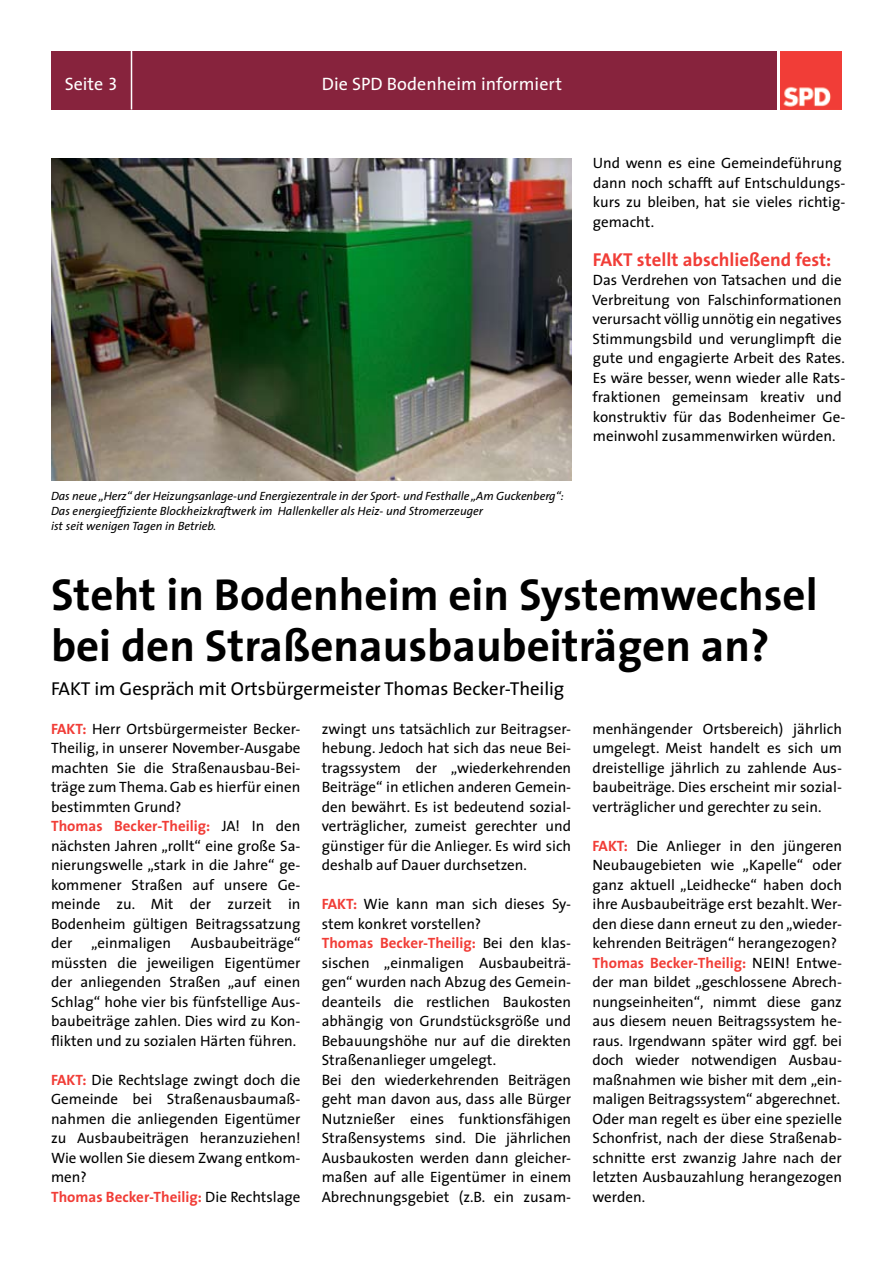
<style>
.page{position:relative;width:893px;height:1263px;background:#fff}
.page>*{position:absolute;margin:0;border:0;box-sizing:border-box;transform-origin:0 0}
.t1{font:700 45px/51px "The Sans";color:#000}
.t2{font:18.75px "The Sans";letter-spacing:-.005em;color:#000}
.t3{font:700 18.75px "The Sans";color:#f13d37}
.t4{font:18px "The Sans";letter-spacing:.005em;color:#fff}
.t5{font:15px/19.5px "The Sans";color:#000}
.t6{font:italic 12px/15px "The Sans";color:#000}
.s1{font-family:"The Sans Caps"}
.s2{font-weight:700;color:#f13d37}
</style>
<div class="page">
<div style="left:51px;top:51px;width:725px;height:59px;background:#87233d"></div>
<hr style="left:131px;top:51px;width:1px;height:59px;background:#fff">
<img style="left:781px;top:51px;width:61px;height:59px">
<img style="left:51px;top:158px;width:520px;height:322px">
<p class="t4" style="left:65px;top:69px;width:54px">Seite <span class="s1">3</span></p>
<p class="t4" style="left:322px;top:69px;width:242px">Die SPD Bodenheim informiert</p>
<p class="t6" style="left:51px;top:488px;width:514px">Das neue „Herz“ der Heizungsanlage-und Energiezentrale in der Sport- und Festhalle „Am Guckenberg“:<br>Das energieeffiziente Blockheizkraftwerk im Hallenkeller als Heiz- und Stromerzeuger<br>ist seit wenigen Tagen in Betrieb.</p>
<p class="t5" style="left:593px;top:153px;width:254px">Und wenn es eine Gemeindeführung dann noch schafft auf Entschuldungs&shy;kurs zu bleiben, hat sie vieles richtig&shy;gemacht.</p>
<p class="t3" style="left:593px;top:243px;width:240px">FAKT stellt abschließend fest:</p>
<p class="t5" style="left:592px;top:270px;width:255px">Das Verdrehen von Tatsachen und die Verbreitung von Falschinformationen verursacht völlig unnötig ein negatives Stimmungsbild und verunglimpft die gute und engagierte Arbeit des Rates.<br>Es wäre besser, wenn wieder alle Rats&shy;fraktionen gemeinsam kreativ und konstruktiv für das Bodenheimer Ge&shy;meinwohl zusammenwirken würden.</p>
<h1 class="t1" style="left:51px;top:568px;width:768px">Steht in Bodenheim ein Systemwechsel bei den Straßenausbaubeiträgen an?</h1>
<p class="t2" style="left:51px;top:673px;width:515px">FAKT im Gespräch mit Ortsbürgermeister Thomas Becker-Theilig</p>
<p class="t5" style="left:51px;top:718px;width:251px"><span class="s2">FAKT:</span> Herr Ortsbürgermeister Becker-<br>Theilig, in unserer November-Ausgabe machten Sie die Straßenausbau-Bei&shy;träge zum Thema. Gab es hierfür einen bestimmten Grund?<br><span class="s2">Thomas Becker-Theilig:</span> JA! In den nächsten Jahren „rollt“ eine große Sa&shy;nierungswelle „stark in die Jahre“ ge&shy;kommener Straßen auf unsere Ge&shy;meinde zu. Mit der zurzeit in<br>Bodenheim gültigen Beitragssatzung der</p>
<p class="t5" style="left:51px;top:933px;width:251px;text-align:justify;text-indent:140px">Ausbaubeiträge“ müssten die jeweiligen Eigentümer der anliegenden Straßen „auf einen Schlag“ hohe vier bis fünfstellige Aus&shy;baubeiträge zahlen. Dies wird zu Kon&shy;flikten und zu sozialen Härten führen.</p>
<p class="t5" style="left:51px;top:1069px;width:251px"><span class="s2">FAKT:</span> Die Rechtslage zwingt doch die<br>Gemeinde bei Straßenausbaumaß&shy;nahmen die anliegenden Eigentümer zu Ausbaubeiträgen heranzuziehen!<br>Wie wollen Sie diesem Zwang entkom&shy;men?<br><span class="s2">Thomas Becker-Theilig:</span> Die Rechtslage</p>
<p class="t5" style="left:91px;top:933px;width:81px">„einmaligen</p>
<p class="t5" style="left:322px;top:718px;width:251px;text-align:justify">zwingt uns tatsächlich zur Beitragser&shy;hebung. Jedoch hat sich das neue Bei&shy;tragssystem der „wiederkehrenden Beiträge“ in etlichen anderen Gemein&shy;den bewährt. Es ist bedeutend sozial&shy;verträglicher, zumeist gerechter und günstiger für die Anlieger. Es wird sich deshalb auf Dauer durchsetzen.</p>
<p class="t5" style="left:322px;top:894px;width:251px"><span class="s2">FAKT:</span> Wie kann man sich dieses Sy&shy;stem konkret vorstellen?<br><span class="s2">Thomas Becker-Theilig:</span> Bei den klas&shy;sischen „einmaligen Ausbaubeiträ&shy;gen“ wurden nach Abzug des Gemein&shy;deanteils die restlichen Baukosten abhängig von Grundstücksgröße und Bebauungshöhe nur auf die direkten Straßenanlieger umgelegt.<br>Bei den wiederkehrenden Beiträgen geht man davon aus, dass alle Bürger Nutznießer eines funktionsfähigen Straßensystems sind. Die jährlichen Ausbaukosten werden dann gleicher&shy;maßen auf alle Eigentümer in einem Abrechnungsgebiet (z.B. ein zusam-</p>
<p class="t5" style="left:592px;top:718px;width:251px;text-align:justify">menhängender Ortsbereich) jährlich umgelegt. Meist handelt es sich um dreistellige jährlich zu zahlende Aus&shy;baubeiträge. Dies erscheint mir sozial&shy;verträglicher und gerechter zu sein.</p>
<p class="t5" style="left:592px;top:835px;width:251px"><span class="s2">FAKT:</span> Die Anlieger in den jüngeren Neubaugebieten wie „Kapelle“ oder ganz aktuell „Leidhecke“ haben doch ihre Ausbaubeiträge erst bezahlt. Wer&shy;den diese dann erneut zu den „wieder&shy;kehrenden Beiträgen“ herangezogen?<br><span class="s2">Thomas Becker-Theilig:</span> NEIN! Entwe&shy;der man bildet „geschlossene Abrech&shy;nungseinheiten“, nimmt diese ganz aus diesem neuen Beitragssystem he&shy;raus. Irgendwann später wird ggf. bei doch wieder notwendigen Ausbau&shy;maßnahmen wie bisher mit dem „ein&shy;maligen Beitragssystem“ abgerechnet.<br>Oder man regelt es über eine spezielle Schonfrist, nach der diese Straßenab&shy;schnitte erst zwanzig Jahre nach der letzten Ausbauzahlung herangezogen werden.</p>
</div>
